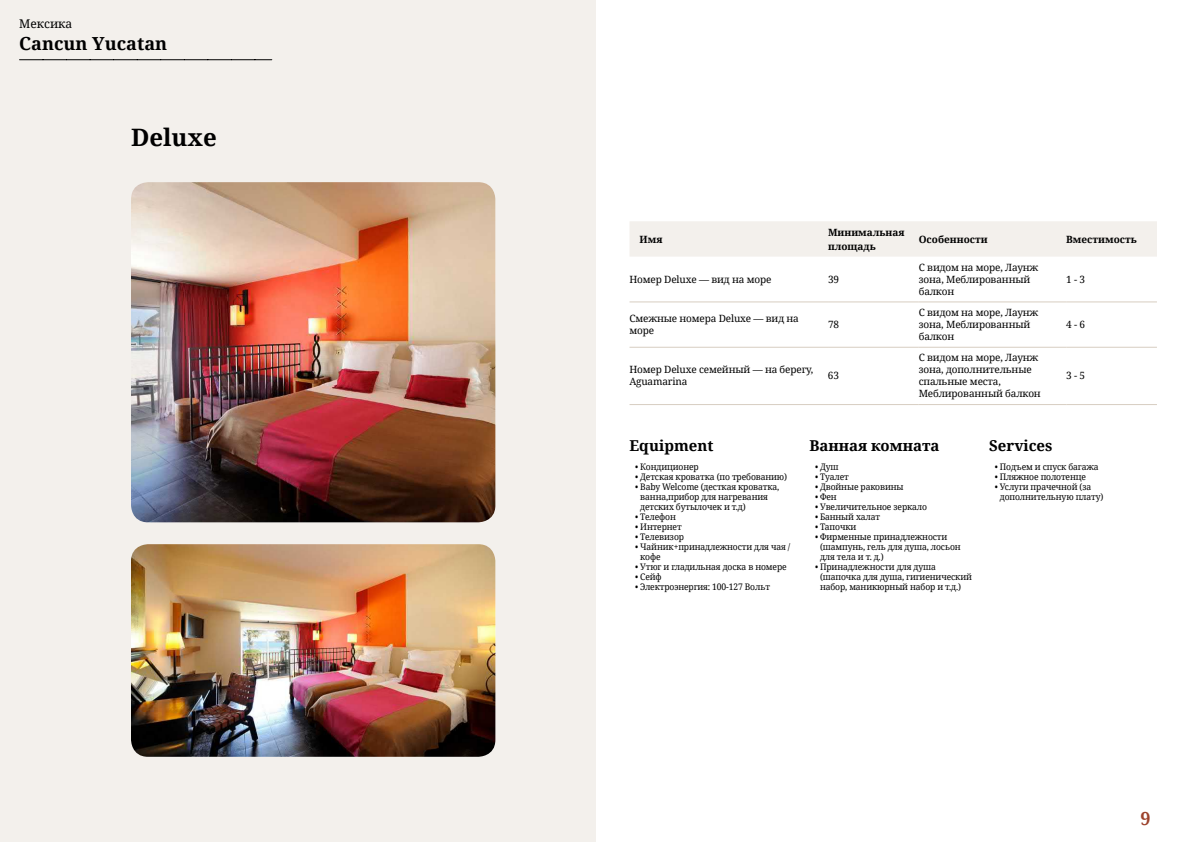
<style>
.page{position:relative;width:1191px;height:842px;background:#fff}
.page>*{position:absolute;margin:0;border:0;box-sizing:border-box;transform-origin:0 0}
.t1{font:700 24px "Noto Serif";color:#000}
.t2{font:700 18px "Noto Serif";color:#000}
.t3{font:700 18px "Noto Serif";color:#9d432c}
.t4{font:700 15px "Noto Serif";color:#000}
.t5{font:12px "Noto Serif";color:#000}
.t6{font:10px/12px "Noto Serif";letter-spacing:-.015em;color:#000}
.t7{font:700 10px/14px "Noto Serif";color:#000}
.t8{font:9px/10px "Noto Serif";letter-spacing:-.015em;color:#000;scale:.95 1}
</style>
<div class="page">
<div style="left:0;top:0;width:595px;height:842px;background:#f3f0ec"></div>
<img style="left:131px;top:182px;width:364px;height:340px">
<img style="left:131px;top:544px;width:364px;height:213px">
<svg style="left:20px;top:59px;width:252px;height:1px"></svg>
<div style="left:630px;top:221px;width:527px;height:36px;background:#f3f0ec"></div>
<hr style="left:629px;top:301px;width:199px;height:1px;background:#d7cdc1">
<hr style="left:828px;top:301px;width:90px;height:1px;background:#d7cdc1">
<hr style="left:918px;top:301px;width:148px;height:1px;background:#d7cdc1">
<hr style="left:1066px;top:301px;width:91px;height:1px;background:#d7cdc1">
<hr style="left:629px;top:347px;width:199px;height:1px;background:#d7cdc1">
<hr style="left:828px;top:347px;width:90px;height:1px;background:#d7cdc1">
<hr style="left:918px;top:347px;width:148px;height:1px;background:#d7cdc1">
<hr style="left:1066px;top:347px;width:91px;height:1px;background:#d7cdc1">
<hr style="left:629px;top:404px;width:199px;height:1px;background:#d7cdc1">
<hr style="left:828px;top:404px;width:90px;height:1px;background:#d7cdc1">
<hr style="left:918px;top:404px;width:148px;height:1px;background:#d7cdc1">
<hr style="left:1066px;top:404px;width:91px;height:1px;background:#d7cdc1">
<h3 class="t5" style="left:19px;top:16px;width:55px">Мексика</h3>
<h2 class="t2" style="left:19px;top:31px;width:149px">Cancun Yucatan</h2>
<h1 class="t1" style="left:131px;top:121px;width:87px">Deluxe</h1>
<p class="t7" style="left:639px;top:232px;width:24px">Имя</p>
<p class="t7" style="left:828px;top:225px;width:78px">Минимальная площадь</p>
<p class="t7" style="left:918px;top:232px;width:70px">Особенности</p>
<p class="t7" style="left:1066px;top:232px;width:72px">Вместимость</p>
<p class="t6" style="left:629px;top:273px;width:143px">Номер Deluxe — вид на море</p>
<p class="t6" style="left:828px;top:273px;width:13px">39</p>
<p class="t6" style="left:918px;top:261px;width:121px">С видом на море, Лаунж зона, Меблированный балкон</p>
<p class="t6" style="left:1066px;top:273px;width:20px">1 - 3</p>
<p class="t6" style="left:629px;top:312px;width:171px">Смежные номера Deluxe — вид на море</p>
<p class="t6" style="left:828px;top:318px;width:13px">78</p>
<p class="t6" style="left:629px;top:363px;width:185px">Номер Deluxe семейный — на берегу,<br>Aguamarina</p>
<p class="t6" style="left:828px;top:369px;width:13px">63</p>
<p class="t6" style="left:918px;top:306px;width:121px">С видом на море, Лаунж зона, Меблированный балкон</p>
<p class="t6" style="left:918px;top:351px;width:124px">С видом на море, Лаунж зона, дополнительные спальные места,<br>Меблированный балкон</p>
<p class="t6" style="left:1066px;top:318px;width:20px">4 - 6</p>
<p class="t6" style="left:1066px;top:369px;width:20px">3 - 5</p>
<h3 class="t4" style="left:629px;top:435px;width:85px">Equipment</h3>
<p class="t8" style="left:635px;top:461px;width:68px">• Кондиционер</p>
<p class="t8" style="left:635px;top:471px;width:161px">• Детская кроватка (по требованию)</p>
<p class="t8" style="left:640px;top:481px;width:148px;text-indent:-5px">• Baby Welcome (десткая кроватка, ванна,прибор для нагревания детских бутылочек и т.д)</p>
<p class="t8" style="left:635px;top:511px;width:44px">• Телефон</p>
<p class="t8" style="left:635px;top:521px;width:50px">• Интернет</p>
<p class="t8" style="left:635px;top:531px;width:53px">• Телевизор</p>
<p class="t8" style="left:640px;top:541px;width:159px;text-indent:-5px">• Чайник+принадлежности для чая / кофе</p>
<p class="t8" style="left:635px;top:561px;width:161px">• Утюг и гладильная доска в номере</p>
<p class="t8" style="left:635px;top:571px;width:29px">• Сейф</p>
<p class="t8" style="left:635px;top:581px;width:143px">• Электроэнергия: 100-127 Вольт</p>
<h3 class="t4" style="left:809px;top:435px;width:132px">Ванная комната</h3>
<p class="t8" style="left:815px;top:461px;width:26px">• Душ</p>
<p class="t8" style="left:815px;top:471px;width:37px">• Туалет</p>
<p class="t8" style="left:815px;top:481px;width:95px">• Двойные раковины</p>
<p class="t8" style="left:815px;top:491px;width:24px">• Фен</p>
<p class="t8" style="left:815px;top:501px;width:119px">• Увеличительное зеркало</p>
<p class="t8" style="left:815px;top:511px;width:70px">• Банный халат</p>
<p class="t8" style="left:815px;top:521px;width:45px">• Тапочки</p>
<p class="t8" style="left:820px;top:531px;width:149px;text-indent:-5px">• Фирменные принадлежности (шампунь, гель для душа, лосьон для тела и т. д.)</p>
<p class="t8" style="left:820px;top:561px;width:161px;text-indent:-5px">• Принадлежности для душа (шапочка для душа, гигиенический набор, маникюрный набор и т.д.)</p>
<h3 class="t4" style="left:989px;top:435px;width:65px">Services</h3>
<p class="t8" style="left:994px;top:461px;width:111px">• Подъем и спуск багажа</p>
<p class="t8" style="left:994px;top:471px;width:98px">• Пляжное полотенце</p>
<p class="t8" style="left:1000px;top:481px;width:110px;text-indent:-5px">• Услуги прачечной (за дополнительную плату)</p>
<h2 class="t3" style="left:1140px;top:806px;width:12px">9</h2>
</div>
